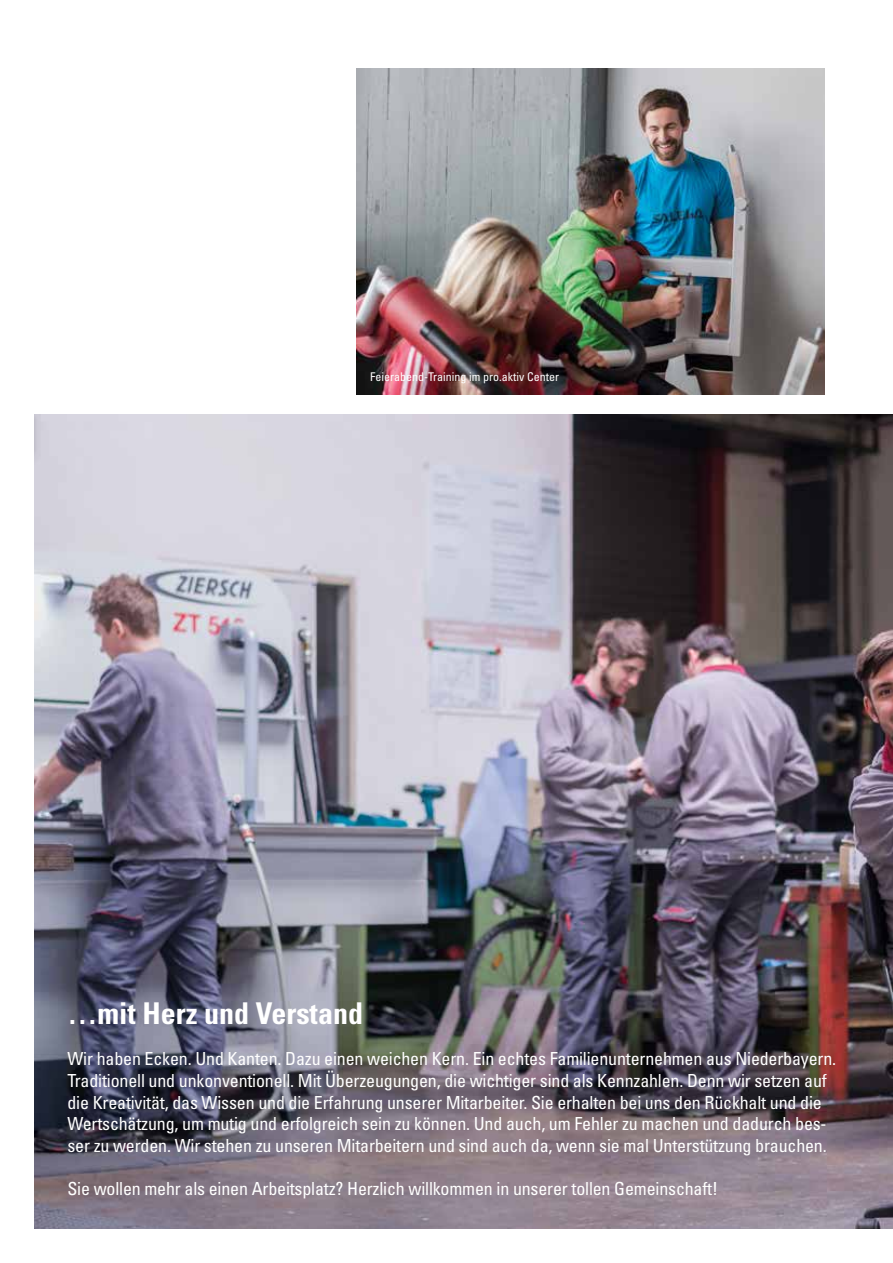
<style>
.page{position:relative;width:893px;height:1263px;background:#fff}
.page>*{position:absolute;margin:0;border:0;box-sizing:border-box;transform-origin:0 0}
.t1{font:700 condensed 30px "Univers LT";color:#fff}
.t2{font:condensed 18px/21.6px "Univers LT";letter-spacing:-.01em;color:#fff}
.t3{font:condensed 12px "Univers LT";color:#fff}
</style>
<div class="page">
<img style="left:356px;top:68px;width:469px;height:326px">
<img style="left:34px;top:415px;width:859px;height:814px">
<p class="t3" style="left:370px;top:369px;width:190px">Feierabend-Training im pro.aktiv Center</p>
<h1 class="t1" style="left:67px;top:994px;width:297px">…mit Herz und Verstand</h1>
<p class="t2" style="left:67px;top:1048px;width:770px">Wir haben Ecken. Und Kanten. Dazu einen weichen Kern. Ein echtes Familienunternehmen aus Niederbayern.<br>Traditionell und unkonventionell. Mit Überzeugungen, die wichtiger sind als Kennzahlen. Denn wir setzen auf die Kreativität, das Wissen und die Erfahrung unserer Mitarbeiter. Sie erhalten bei uns den Rückhalt und die Wertschätzung, um mutig und erfolgreich sein zu können. Und auch, um Fehler zu machen und dadurch bes&shy;ser zu werden. Wir stehen zu unseren Mitarbeitern und sind auch da, wenn sie mal Unterstützung brauchen.</p>
<p class="t2" style="left:67px;top:1177px;width:652px">Sie wollen mehr als einen Arbeitsplatz? Herzlich willkommen in unserer tollen Gemeinschaft!</p>
</div>
